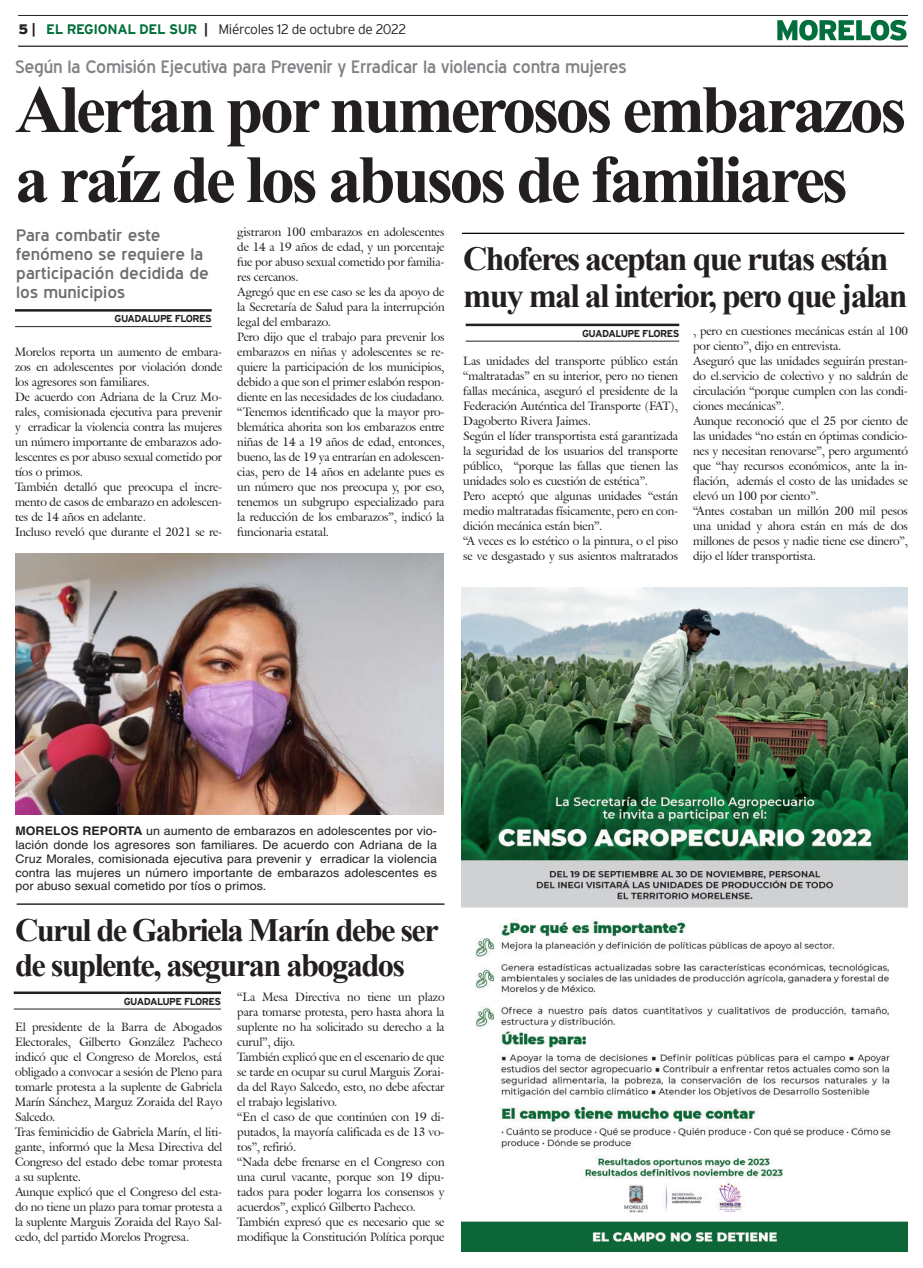
<style>
.page{position:relative;width:923px;height:1268px;background:#fff}
.page>*{position:absolute;margin:0;border:0;box-sizing:border-box;transform-origin:0 0}
.t1{font:700 67.5px/70px "Times New Roman";letter-spacing:-.05em;color:#231f20}
.t2{font:700 33.75px/36.2px "Times New Roman";letter-spacing:-.05em;color:#231f20}
.t3{font:700 32.5px/35px "Times New Roman";letter-spacing:-.05em;color:#231f20}
.t4{font:17.5px "Blue Highway";letter-spacing:-.015em;color:#808285;scale:1.05 1}
.t5{font:16.25px/18.8px "Blue Highway";color:#6c6d70;scale:1.1 1}
.t6{font:300 13.75px "Interstate";letter-spacing:-.025em;color:#231f20}
.t7{font:11.88px/15px "Galliard IT Cby BT";letter-spacing:-.01em;color:#231f20}
.t8{font:11.88px/13.8px "Helvetica";letter-spacing:.005em;color:#231f20;text-align:justify;scale:1.05 1}
.t9{font:700 10px "Interstate";letter-spacing:-.05em;color:#231f20}
.s1{font-weight:900}
.s2{font-weight:700}
.s3{font-weight:700;color:#006f3c}
</style>
<div class="page">
<hr style="left:18px;top:15px;width:889px;height:1px;background:#231f20">
<hr style="left:18px;top:46px;width:889px;height:1px;background:#231f20">
<svg style="left:777px;top:20px;width:129px;height:21px"></svg>
<hr style="left:15px;top:309px;width:197px;height:3px;background:#231f20">
<hr style="left:15px;top:326px;width:197px;height:1px;background:#231f20">
<hr style="left:465px;top:324px;width:214px;height:2px;background:#231f20">
<hr style="left:465px;top:341px;width:214px;height:1px;background:#231f20">
<hr style="left:14px;top:991px;width:207px;height:3px;background:#231f20">
<hr style="left:14px;top:1008px;width:207px;height:1px;background:#231f20">
<hr style="left:17px;top:903px;width:427px;height:1px;background:#000">
<img style="left:461px;top:588px;width:447px;height:663px">
<hr style="left:462px;top:233px;width:442px;height:1px;background:#000">
<img style="left:15px;top:554px;width:428px;height:260px">
<p class="t6" style="left:18px;top:21px;width:389px"><span class="s1">5</span> <span class="s2">|</span> <span class="s3">EL REGIONAL DEL SUR</span> <span class="s2">|</span> Miércoles 12 de octubre de 2022</p>
<h3 class="t4" style="left:15px;top:57px;width:584px">Según la Comisión Ejecutiva para Prevenir y Erradicar la violencia contra mujeres</h3>
<h1 class="t1" style="left:15px;top:72px;width:892px">Alertan por numerosos embarazos a raíz de los abusos de familiares</h1>
<h3 class="t5" style="left:16px;top:226px;width:176px">Para combatir este fenómeno se requiere la participación decidida de los municipios</h3>
<p class="t9" style="left:114px;top:313px;width:99px">GUADALUPE FLORES</p>
<p class="t7" style="left:237px;top:224px;width:209px">gistraron 100 embarazos en adolescentes de 14 a 19 años de edad, y un porcentaje fue por abuso sexual cometido por familia&shy;res cercanos.<br>Agregó que en ese caso se les da apoyo de la Secretaría de Salud para la interrupción legal del embarazo.<br>Pero dijo que el trabajo para prevenir los embarazos en niñas y adolescentes se re&shy;quiere la participación de los municipios, debido a que son el primer eslabón respon&shy;diente en las necesidades de los ciudadano. “Tenemos identificado que la mayor pro&shy;blemática ahorita son los embarazos entre niñas de 14 a 19 años de edad, entonces, bueno, las de 19 ya entrarían en adolescen&shy;cias, pero de 14 años en adelante pues es un número que nos preocupa y, por eso, tenemos un subgrupo especializado para la reducción de los embarazos”, indicó la funcionaria estatal.</p>
<h2 class="t2" style="left:463px;top:240px;width:446px">Choferes aceptan que rutas están muy mal al interior, pero que jalan</h2>
<p class="t9" style="left:582px;top:328px;width:99px">GUADALUPE FLORES</p>
<p class="t7" style="left:693px;top:323px;width:216px">, pero en cuestiones mecánicas están al 100 por ciento”, dijo en entrevista.<br>Aseguró que las unidades seguirán prestan&shy;do el.servicio de colectivo y no saldrán de circulación “porque cumplen con las condi&shy;ciones mecánicas”.<br>Aunque reconoció que el 25 por ciento de las unidades “no están en óptimas condicio&shy;nes y necesitan renovarse”, pero argumentó que “hay recursos económicos, ante la in&shy;flación, además el costo de las unidades se elevó un 100 por ciento”.<br>“Antes costaban un millón 200 mil pesos una unidad y ahora están en más de dos millones de pesos y nadie tiene ese dinero”, dijo el líder transportista.</p>
<p class="t7" style="left:15px;top:344px;width:209px">Morelos reporta un aumento de embara&shy;zos en adolescentes por violación donde los agresores son familiares.<br>De acuerdo con Adriana de la Cruz Mo&shy;rales, comisionada ejecutiva para prevenir y erradicar la violencia contra las mujeres un número importante de embarazos ado&shy;lescentes es por abuso sexual cometido por tíos o primos.<br>También detalló que preocupa el incre&shy;mento de casos de embarazo en adolescen&shy;tes de 14 años en adelante.<br>Incluso reveló que durante el 2021 se re-</p>
<p class="t7" style="left:463px;top:353px;width:216px">Las unidades del transporte público están “maltratadas” en su interior, pero no tienen fallas mecánica, aseguró el presidente de la Federación Auténtica del Transporte (FAT), Dagoberto Rivera Jaimes.<br>Según el líder transportista está garantizada la seguridad de los usuarios del transporte público, “porque las fallas que tienen las unidades solo es cuestión de estética”.<br>Pero aceptó que algunas unidades “están medio maltratadas físicamente, pero en con&shy;dición mecánica están bien”.<br>“A veces es lo estético o la pintura, o el piso se ve desgastado y sus asientos maltratados</p>
<p class="t8" style="left:15px;top:824px;width:403px"><span class="s2">MORELOS REPORTA</span> un aumento de embarazos en adolescentes por vio&shy;lación donde los agresores son familiares. De acuerdo con Adriana de la Cruz Morales, comisionada ejecutiva para prevenir y erradicar la violencia contra las mujeres un número importante de embarazos adolescentes es por abuso sexual cometido por tíos o primos.</p>
<h3 class="t3" style="left:15px;top:911px;width:425px">Curul de Gabriela Marín debe ser de suplente, aseguran abogados</h3>
<p class="t9" style="left:124px;top:995px;width:99px">GUADALUPE FLORES</p>
<p class="t7" style="left:237px;top:988px;width:209px">“La Mesa Directiva no tiene un plazo para tomarse protesta, pero hasta ahora la suplente no ha solicitado su derecho a la curul”, dijo.<br>También explicó que en el escenario de que se tarde en ocupar su curul Marguis Zorai&shy;da del Rayo Salcedo, esto, no debe afectar el trabajo legislativo.<br>“En el caso de que continúen con 19 di&shy;putados, la mayoría calificada es de 13 vo&shy;tos”, refirió.<br>“Nada debe frenarse en el Congreso con una curul vacante, porque son 19 dipu&shy;tados para poder logarra los consensos y acuerdos”, explicó Gilberto Pacheco.<br>También expresó que es necesario que se modifique la Constitución Política porque</p>
<p class="t7" style="left:15px;top:1018px;width:209px">El presidente de la Barra de Abogados Electorales, Gilberto González Pacheco indicó que el Congreso de Morelos, está obligado a convocar a sesión de Pleno para tomarle protesta a la suplente de Gabriela Marín Sánchez, Marguz Zoraida del Rayo Salcedo.<br>Tras feminicidio de Gabriela Marín, el liti&shy;gante, informó que la Mesa Directiva del Congreso del estado debe tomar protesta a su suplente.<br>Aunque explicó que el Congreso del esta&shy;do no tiene un plazo para tomar protesta a la suplente Marguis Zoraida del Rayo Sal&shy;cedo, del partido Morelos Progresa.</p>
</div>
